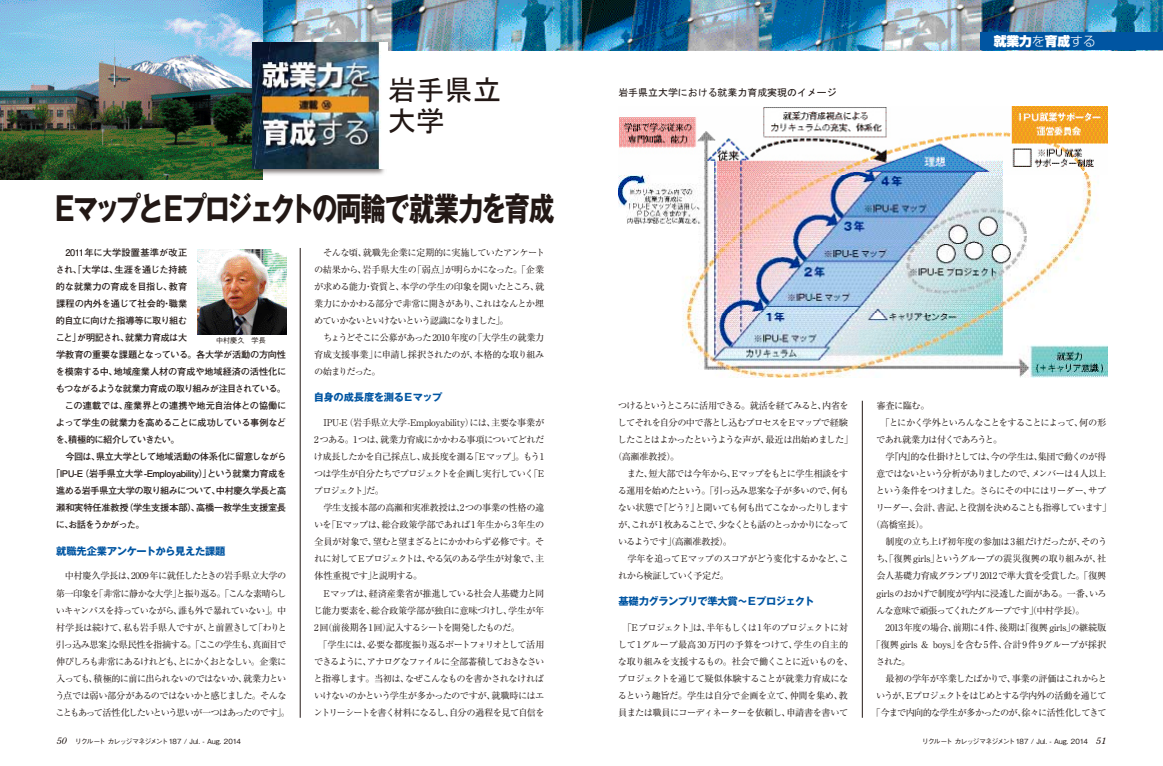
<style>
.page{position:relative;width:1163px;height:766px;background:#fff}
.page>*{position:absolute;margin:0;border:0;box-sizing:border-box;transform-origin:0 0}
.t1{font:700 32.6px "Gothic MB101 Pro";letter-spacing:-.08em;color:#221815;scale:.78 1}
.t2{font:28.3px/31.9px "MS Gothic";color:#221815}
.t3{font:900 12.8px "Shin Go Pro";color:#fff}
.t4{font:700 10.3px "Gothic MB101 Pro";letter-spacing:-.035em;color:#0055a2}
.t5{font:9.9px "MS Gothic";color:#221815}
.t6{font:9.2px/17px "Ryumin Pro";letter-spacing:-.065em;color:#221815;text-align:justify}
.t7{font:9.2px/17px "Ryumin Pro";letter-spacing:-.045em;color:#221815;text-align:center}
.t8{font:700 9.2px "Futo Go B101 Pro";letter-spacing:-.04em;color:#221815}
.t9{font:9.2px "Ryumin Pro";letter-spacing:-.085em;color:#221815}
.t10{font:700 9.2px "Futo Go B101 Pro";letter-spacing:-.02em;color:#221815}
.t11{font:9.2px "Ryumin Pro";letter-spacing:-.03em;color:#221815}
.t12{font:700 9.2px "Futo Go B101 Pro";letter-spacing:-.015em;color:#221815}
.t13{font:9.2px "Ryumin Pro";letter-spacing:-.025em;color:#221815}
.t14{font:9.2px "Ryumin Pro";letter-spacing:-.015em;color:#221815}
.t15{font:9.2px "Ryumin Pro";letter-spacing:-.11em;color:#221815}
.t16{font:9.2px "Ryumin Pro";letter-spacing:-.105em;color:#221815}
.t17{font:9.2px "Ryumin Pro";letter-spacing:-.09em;color:#221815}
.t18{font:700 9.2px "Futo Go B101 Pro";letter-spacing:-.08em;color:#221815}
.t19{font:9.2px "Ryumin Pro";letter-spacing:-.095em;color:#221815}
.t20{font:9.2px "Ryumin Pro";letter-spacing:-.035em;color:#221815}
.t21{font:700 9.2px "Futo Go B101 Pro";letter-spacing:.02em;color:#221815}
.t22{font:700 9.2px "Futo Go B101 Pro";letter-spacing:-.01em;color:#221815}
.t23{font:700 9.2px "Futo Go B101 Pro";letter-spacing:-.085em;color:#221815}
.t24{font:700 9.2px "Futo Go B101 Pro";letter-spacing:-.075em;color:#221815}
.t25{font:italic 9.2px "Century Old Style Std";color:#221815}
.t26{font:500 7.1px "Gothic BBB Pro";letter-spacing:-.105em;color:#221815}
.s1{font-weight:300}
</style>
<div class="page">
<img style="left:262px;top:0;width:900px;height:51px">
<img style="left:388px;top:50px;width:193px;height:1px">
<div style="left:979px;top:33px;width:183px;height:17px;background:#0055a2"></div>
<img style="left:0;top:0;width:262px;height:180px">
<div style="left:250px;top:40px;width:137px;height:136px;background:#221815;opacity:.6"></div>
<img style="left:253px;top:43px;width:135px;height:125px">
<hr style="left:300px;top:248px;width:1px;height:469px;background:#221815">
<img style="left:197px;top:249px;width:89px;height:85px">
<hr style="left:862px;top:400px;width:1px;height:317px;background:#221815">
<img style="left:618px;top:107px;width:489px;height:271px">
<h2 class="t2" style="left:388px;top:73px;width:115px">岩手県立大学</h2>
<h1 class="t1" style="left:55px;top:182px;width:642px">EマップとEプロジェクトの両輪で就業力を育成</h1>
<p class="t6" style="left:314px;top:243px;width:232px;text-indent:9px">そんな頃、就職先企業に定期的に実施していたアンケートの結果から、岩手県大生の「弱点」が明らかになった。「企業が求める能力・資質と、本学の学生の印象を聞いたところ、就業力にかかわる部分で非常に開きがあり、これはなんとか埋めていかないといけないという認識になりました」。</p>
<p class="t6" style="left:314px;top:328px;width:232px;text-indent:9px">ちょうどそこに公募があった2010年度の「大学生の就業力育成支援事業」に申請し採択されたのが、本格的な取り組みの始まりだった。</p>
<p class="t4" style="left:314px;top:388px;width:130px">自身の成長度を測るＥマップ</p>
<p class="t6" style="left:314px;top:413px;width:232px;text-indent:10px">IPU-E（岩手県立大学-Employability）には、主要な事業が2 つある。1つは、就業力育成にかかわる事項についてどれだけ成長したかを自己採点し、成長度を測る「Eマップ」。もう1つは学生が自分たちでプロジェクトを企画し実行していく「Eプロジェクト」だ。</p>
<p class="t6" style="left:314px;top:498px;width:232px;text-indent:9px">学生支援本部の高瀬和実准教授は、2つの事業の性格の違いを「Eマップは、総合政策学部であれば1年生から3年生の全員が対象で、望むと望まざるとにかかわらず必修です。それに対してEプロジェクトは、やる気のある学生が対象で、主体性重視です」と説明する。</p>
<p class="t20" style="left:323px;top:585px;width:222px">Eマップは、経済産業省が推進している社会人基礎力と同</p>
<p class="t11" style="left:313px;top:602px;width:232px">じ能力要素を、総合政策学部が独自に意味づけし、学生が年</p>
<p class="t6" style="left:314px;top:617px;width:207px">2回（前後期各 1回）記入するシートを開発したものだ。</p>
<p class="t6" style="left:318px;top:634px;width:227px">「学生には、必要な都度振り返るポートフォリオとして活用</p>
<p class="t16" style="left:314px;top:653px;width:232px">できるように、アナログなファイルに全部蓄積しておきなさい</p>
<p class="t6" style="left:313px;top:668px;width:232px">と指導します。当初は、なぜこんなものを書かされなければ</p>
<p class="t6" style="left:314px;top:685px;width:232px">いけないのかという学生が多かったのですが、就職時にはエ</p>
<p class="t6" style="left:313px;top:703px;width:232px">ントリーシートを書く材料になるし、自分の過程を見て自信を</p>
<p class="t21" style="left:65px;top:245px;width:123px">2011年に大学設置基準が改正</p>
<p class="t10" style="left:56px;top:262px;width:133px">され、「大学は、生涯を通じた持続</p>
<p class="t12" style="left:56px;top:279px;width:133px">的な就業力の育成を目指し、教育</p>
<p class="t22" style="left:56px;top:296px;width:133px">課程の内外を通じて社会的・職業</p>
<p class="t8" style="left:56px;top:313px;width:133px">的自立に向けた指導等に取り組む</p>
<p class="t8" style="left:56px;top:330px;width:133px">こと」が明記され、就業力育成は大</p>
<p class="t8" style="left:56px;top:347px;width:231px">学教育の重要な課題となっている。各大学が活動の方向性</p>
<p class="t10" style="left:56px;top:364px;width:232px">を模索する中、地域産業人材の育成や地域経済の活性化に</p>
<p class="t18" style="left:56px;top:381px;width:232px">もつながるような就業力育成の取り組みが注目されている。</p>
<p class="t12" style="left:65px;top:398px;width:223px">この連載では、産業界との連携や地元自治体との協働に</p>
<p class="t8" style="left:56px;top:415px;width:232px">よって学生の就業力を高めることに成功している事例など</p>
<p class="t23" style="left:56px;top:432px;width:125px">を、積極的に紹介していきたい。</p>
<p class="t8" style="left:65px;top:449px;width:223px">今回は、県立大学として地域活動の体系化に留意しながら</p>
<p class="t8" style="left:51px;top:466px;width:237px">「IPU-E（岩手県立大学 -Employability）」という就業力育成を</p>
<p class="t8" style="left:56px;top:483px;width:231px">進める岩手県立大学の取り組みについて、中村慶久学長と高</p>
<p class="t10" style="left:56px;top:500px;width:231px">瀬和実特任准教授（学生支援本部）、高橋一教学生支援室長</p>
<p class="t24" style="left:56px;top:517px;width:90px">に、お話をうかがった。</p>
<p class="t4" style="left:56px;top:542px;width:171px">就職先企業アンケートから見えた課題</p>
<p class="t6" style="left:55px;top:566px;width:236px;text-align:left;text-indent:10px">中村慶久学長は、2009年に就任したときの岩手県立大学の第一印象を「非常に静かな大学」と振り返る。「こんな素晴らしいキャンパスを持っていながら、誰も外で暴れていない」。中村学長は続けて、私も岩手県人ですが、と前置きして「わりと引っ込み思案」な県民性を指摘する。「ここの学生も、真面目で伸びしろも非常にあるけれども、とにかくおとなしい。企業に入っても、積極的に前に出られないのではないか、就業力という点では弱い部分があるのではないかと感じました。そんなこともあって活性化したいという思いが一つはあったのです」。</p>
<p class="t26" style="left:216px;top:335px;width:51px">中村慶久　学長</p>
<p class="t5" style="left:618px;top:87px;width:220px">岩手県立大学における就業力育成実現のイメージ</p>
<h3 class="t3" style="left:993px;top:31px;width:104px">就業力<span class="s1">を</span>育成<span class="s1">する</span></h3>
<p class="t17" style="left:618px;top:398px;width:232px">つけるというところに活用できる。就活を経てみると、内省を</p>
<p class="t6" style="left:617px;top:413px;width:232px">してそれを自分の中で落とし込むプロセスをEマップで経験</p>
<p class="t9" style="left:617px;top:432px;width:237px">したことはよかったというような声が、最近は出始めました」</p>
<p class="t6" style="left:613px;top:447px;width:68px">（高瀬准教授）。</p>
<p class="t6" style="left:627px;top:464px;width:223px">また、短大部では今年から、Eマップをもとに学生相談をす</p>
<p class="t6" style="left:617px;top:481px;width:232px">る運用を始めたという。「引っ込み思案な子が多いので、何も</p>
<p class="t6" style="left:617px;top:498px;width:232px">ない状態で『どう？』と聞いても何も出てこなかったりします</p>
<p class="t15" style="left:618px;top:517px;width:232px">が、これが1枚あることで、少なくとも話のとっかかりになって</p>
<p class="t6" style="left:618px;top:532px;width:116px">いるようです」（高瀬准教授）。</p>
<p class="t6" style="left:627px;top:549px;width:223px">学年を追ってEマップのスコアがどう変化するかなど、こ</p>
<p class="t6" style="left:618px;top:566px;width:112px">れから検証していく予定だ。</p>
<p class="t4" style="left:618px;top:592px;width:197px">基礎力グランプリで準大賞～Ｅプロジェクト</p>
<p class="t7" style="left:617px;top:617px;width:237px">「Eプロジェクト」は、半年もしくは1年のプロジェクトに対して1グループ最高30万円の予算をつけて、学生の自主的な取り組みを支援するもの。社会で働くことに近いものを、プロジェクトを通じて疑似体験することが就業力育成になるという趣旨だ。学生は自分で企画を立て、仲間を集め、教員または職員にコーディネーターを依頼し、申請書を書いて</p>
<p class="t6" style="left:876px;top:396px;width:55px">審査に臨む。</p>
<p class="t19" style="left:880px;top:415px;width:227px">「とにかく学外といろんなことをすることによって、何の形</p>
<p class="t9" style="left:876px;top:432px;width:128px">であれ就業力は付くであろうと。</p>
<p class="t6" style="left:885px;top:447px;width:222px">学『内』的な仕掛けとしては、今の学生は、集団で動くのが得</p>
<p class="t9" style="left:876px;top:466px;width:231px">意ではないという分析がありましたので、メンバーは 4 人以上</p>
<p class="t6" style="left:875px;top:481px;width:232px">という条件をつけました。さらにその中にはリーダー、サブ</p>
<p class="t9" style="left:875px;top:500px;width:237px">リーダー、会計、書記、と役割を決めることも指導しています」</p>
<p class="t6" style="left:871px;top:515px;width:59px">（高橋室長）。</p>
<p class="t6" style="left:885px;top:532px;width:223px">制度の立ち上げ初年度の参加は3組だけだったが、そのう</p>
<p class="t11" style="left:875px;top:551px;width:232px">ち、「復興girls」というグループの震災復興の取り組みが、社</p>
<p class="t7" style="left:876px;top:566px;width:231px">会人基礎力育成グランプリ2012で準大賞を受賞した。「復興</p>
<p class="t6" style="left:876px;top:583px;width:232px">girlsのおかげで制度が学内に浸透した面がある。一番、いろ</p>
<p class="t6" style="left:875px;top:600px;width:210px">んな意味で頑張ってくれたグループです」（中村学長）。</p>
<p class="t13" style="left:885px;top:619px;width:222px">2013年度の場合、前期に4件、後期は「復興girls」の継続版</p>
<p class="t14" style="left:871px;top:636px;width:236px">「復興girls &amp; boys」を含む5件、合計9件9グループが採択</p>
<p class="t6" style="left:875px;top:651px;width:36px">された。</p>
<p class="t6" style="left:885px;top:668px;width:223px">最初の学年が卒業したばかりで、事業の評価はこれからと</p>
<p class="t9" style="left:876px;top:687px;width:232px">いうが、Eプロジェクトをはじめとする学内外の活動を通じて</p>
<p class="t6" style="left:871px;top:703px;width:237px">「今まで内向的な学生が多かったのが、徐々に活性化してきて</p>
<p class="t25" style="left:57px;top:734px;width:11px">50</p>
<p class="t25" style="left:1096px;top:734px;width:11px">51</p>
<p class="t26" style="left:75px;top:735px;width:167px">リクルート カレッジマネジメント 187 / Jul. - Aug. 2014</p>
<p class="t26" style="left:921px;top:735px;width:167px">リクルート カレッジマネジメント 187 / Jul. - Aug. 2014</p>
</div>
